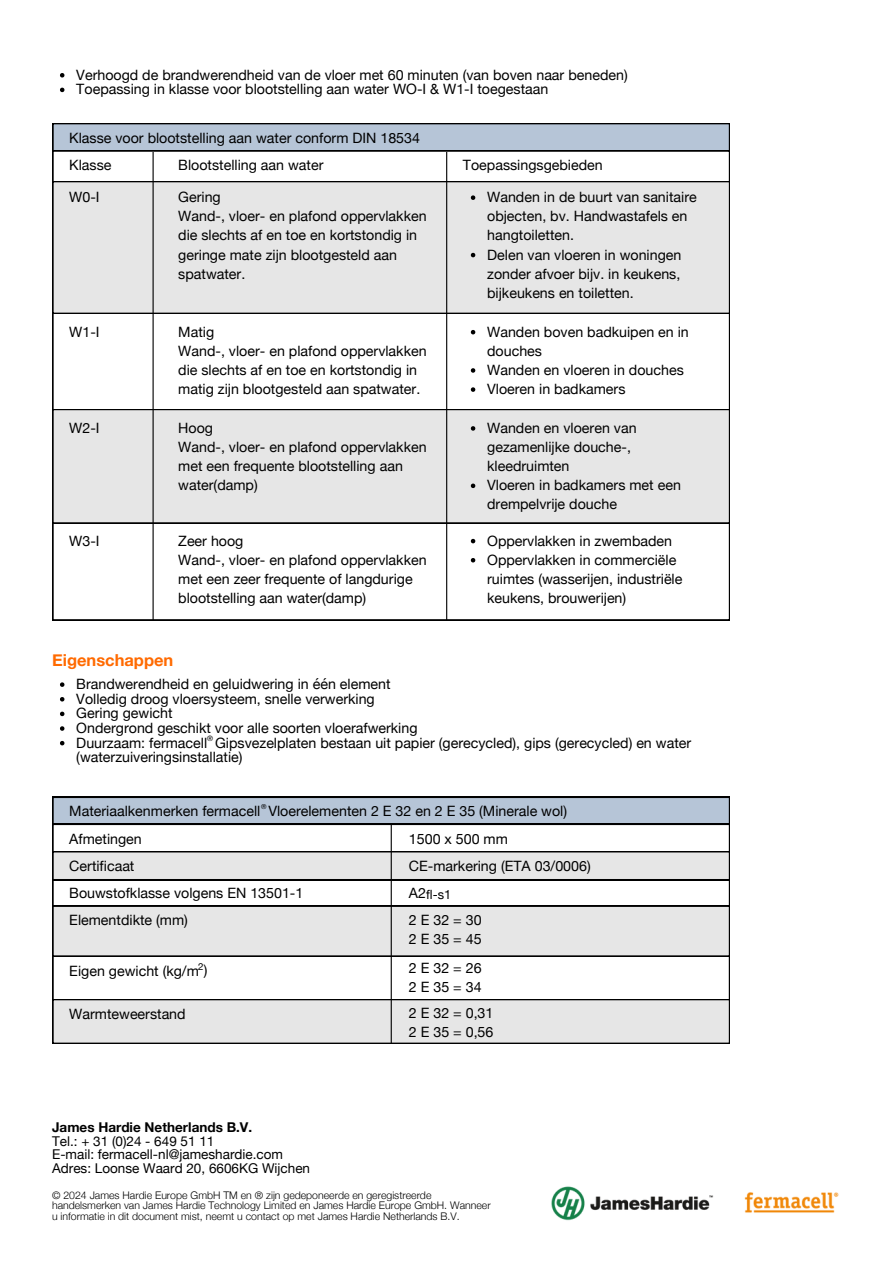
<style>
.page{position:relative;width:894px;height:1264px;background:#fff}
.page>*{position:absolute;margin:0;border:0;box-sizing:border-box;transform-origin:0 0}
.t1{font:700 16.5px "Helvetica Neue";color:#ff6a00}
.t2{font:14.25px/19.2px "Helvetica Neue";color:#000}
.t3{font:14.25px/19.2px "Helvetica Neue";letter-spacing:.14em;color:#000}
.t4{font:13.5px/13.5px "Helvetica Neue";color:#000}
.t5{font:12.75px "Helvetica Neue";color:#000}
.t6{font:300 10.5px/10.5px "Helvetica Neue";color:#000}
.t7{font:9.75px "Helvetica Neue";color:#000}
.t8{font:7.35px "Helvetica Neue";color:#000}
.t9{font:6.75px "Helvetica Neue";color:#000}
.s1{font-weight:700}
</style>
<div class="page">
<svg style="left:60px;top:73px;width:4px;height:4px"></svg>
<svg style="left:60px;top:88px;width:4px;height:4px"></svg>
<svg style="left:60px;top:682px;width:4px;height:5px"></svg>
<svg style="left:60px;top:697px;width:4px;height:4px"></svg>
<svg style="left:60px;top:711px;width:4px;height:5px"></svg>
<svg style="left:60px;top:726px;width:4px;height:4px"></svg>
<svg style="left:60px;top:741px;width:4px;height:4px"></svg>
<svg style="left:53px;top:123px;width:676px;height:58px"></svg>
<svg style="left:52px;top:314px;width:677px;height:95px"></svg>
<div style="left:52px;top:181px;width:677px;height:133px;background:#e6e6e6"></div>
<svg style="left:53px;top:523px;width:676px;height:97px"></svg>
<div style="left:52px;top:409px;width:677px;height:114px;background:#e6e6e6"></div>
<svg style="left:470px;top:330px;width:5px;height:4px"></svg>
<svg style="left:470px;top:368px;width:5px;height:5px"></svg>
<svg style="left:470px;top:387px;width:5px;height:5px"></svg>
<svg style="left:470px;top:195px;width:5px;height:5px"></svg>
<svg style="left:470px;top:253px;width:5px;height:4px"></svg>
<svg style="left:470px;top:426px;width:5px;height:4px"></svg>
<svg style="left:470px;top:483px;width:5px;height:5px"></svg>
<svg style="left:470px;top:539px;width:5px;height:4px"></svg>
<svg style="left:470px;top:558px;width:5px;height:4px"></svg>
<hr style="left:152px;top:152px;width:2px;height:468px;background:#000">
<hr style="left:446px;top:152px;width:1px;height:468px;background:#000">
<svg style="left:53px;top:797px;width:676px;height:246px"></svg>
<hr style="left:390px;top:824px;width:1px;height:219px;background:#000">
<img style="left:551px;top:1186px;width:288px;height:35px">
<p class="t2" style="left:76px;top:65px;width:552px">Verhoogd de brandwerendheid van de vloer met 60 minuten (van boven naar beneden)</p>
<p class="t2" style="left:76px;top:79px;width:473px">Toepassing in klasse voor blootstelling aan water WO-I &amp; W1-I toegestaan</p>
<h3 class="t2" style="left:69px;top:128px;width:352px">Klasse voor blootstelling aan water conform DIN 18534</h3>
<h3 class="t2" style="left:69px;top:155px;width:44px">Klasse</h3>
<p class="t2" style="left:69px;top:187px;width:32px">W0-I</p>
<h3 class="t2" style="left:178px;top:155px;width:147px">Blootstelling aan water</h3>
<p class="t2" style="left:178px;top:187px;width:250px">Gering<br>Wand-, vloer- en plafond oppervlakken die slechts af en toe en kortstondig in geringe mate zijn blootgesteld aan spatwater.</p>
<h3 class="t2" style="left:463px;top:155px;width:141px">Toepassingsgebieden</h3>
<p class="t2" style="left:487px;top:187px;width:211px">Wanden in de buurt van sanitaire objecten, bv. Handwastafels en hangtoiletten.</p>
<p class="t2" style="left:487px;top:245px;width:196px;text-align:justify">Delen van vloeren in woningen zonder afvoer bijv. in keukens, bijkeukens en toiletten.</p>
<p class="t2" style="left:69px;top:322px;width:32px">W1-I</p>
<h2 class="t2" style="left:69px;top:418px;width:32px">W2-I</h2>
<h2 class="t2" style="left:69px;top:530px;width:32px">W3-I</h2>
<p class="t2" style="left:178px;top:322px;width:250px">Matig<br>Wand-, vloer- en plafond oppervlakken die slechts af en toe en kortstondig in matig zijn blootgesteld aan spatwater.</p>
<p class="t2" style="left:178px;top:418px;width:250px">Hoog<br>Wand-, vloer- en plafond oppervlakken met een frequente blootstelling aan water(damp)</p>
<h1 class="t2" style="left:487px;top:418px;width:151px">Wanden en vloeren van gezamenlijke douche-, kleedruimten</h1>
<p class="t2" style="left:487px;top:322px;width:203px">Wanden boven badkuipen en in douches</p>
<p class="t2" style="left:487px;top:360px;width:198px">Wanden en vloeren in douches</p>
<h2 class="t2" style="left:487px;top:379px;width:140px">Vloeren in badkamers</h2>
<p class="t2" style="left:487px;top:475px;width:195px">Vloeren in badkamers met een drempelvrije douche</p>
<p class="t2" style="left:178px;top:530px;width:250px">Zeer hoog<br>Wand-, vloer- en plafond oppervlakken met een zeer frequente of langdurige blootstelling aan water(damp)</p>
<p class="t2" style="left:487px;top:530px;width:186px">Oppervlakken in zwembaden</p>
<p class="t2" style="left:487px;top:550px;width:197px">Oppervlakken in commerciële ruimtes (wasserijen, industriële keukens, brouwerijen)</p>
<h3 class="t1" style="left:52px;top:650px;width:123px">Eigenschappen</h3>
<h3 class="t2" style="left:76px;top:674px;width:316px">Brandwerendheid en geluidwering in één element</h3>
<h3 class="t2" style="left:76px;top:689px;width:300px">Volledig droog vloersysteem, snelle verwerking</h3>
<h3 class="t2" style="left:76px;top:703px;width:98px">Gering gewicht</h3>
<p class="t2" style="left:76px;top:718px;width:342px">Ondergrond geschikt voor alle soorten vloerafwerking</p>
<p class="t2" style="left:76px;top:735px;width:616px;line-height:14.7px">Duurzaam: fermacell Gipsvezelplaten bestaan uit papier (gerecycled), gips (gerecycled) en water (waterzuiveringsinstallatie)</p>
<h2 class="t8" style="left:207px;top:733px;width:7px">®</h2>
<p class="t9" style="left:261px;top:802px;width:7px">®</p>
<p class="t2" style="left:69px;top:801px;width:499px">Materiaalkenmerken fermacell Vloerelementen 2 E 32 en 2 E 35 (Minerale wol)</p>
<p class="t2" style="left:69px;top:828px;width:74px">Afmetingen</p>
<p class="t2" style="left:69px;top:856px;width:67px">Certificaat</p>
<h3 class="t2" style="left:69px;top:883px;width:235px">Bouwstofklasse volgens EN 13501-1</h3>
<h3 class="t2" style="left:69px;top:910px;width:120px">Elementdikte (mm)</h3>
<h3 class="t2" style="left:69px;top:960px;width:140px">Eigen gewicht (kg/m )</h3>
<p class="t2" style="left:69px;top:1004px;width:118px">Warmteweerstand</p>
<h3 class="t2" style="left:409px;top:828px;width:100px">1500 x 500 mm</h3>
<h3 class="t2" style="left:409px;top:856px;width:183px">CE-markering (ETA 03/0006)</h3>
<h3 class="t2" style="left:409px;top:883px;width:19px">A2</h3>
<h2 class="t3" style="left:409px;top:910px;width:74px">2E32=30<br>2E35=45</h2>
<h4 class="t3" style="left:409px;top:958px;width:74px">2E32=26<br>2E35=34</h4>
<h3 class="t2" style="left:409px;top:1003px;width:86px">2 E 32 = 0,31<br>2 E 35 = 0,56</h3>
<p class="t5" style="left:426px;top:887px;width:27px">fl-s1</p>
<h2 class="t7" style="left:198px;top:960px;width:7px">2</h2>
<h3 class="t4" style="left:52px;top:1120px;width:259px"><span class="s1">James Hardie Netherlands B.V.<br></span>Tel.: + 31 (0)24 - 649 51 11<br>E-mail: fermacell-nl@jameshardie.com Adres: Loonse Waard 20, 6606KG Wijchen</h3>
<h2 class="t6" style="left:52px;top:1189px;width:440px">© 2024 James Hardie Europe GmbH TM en ® zijn gedeponeerde en geregistreerde handelsmerken van James Hardie Technology Limited en James Hardie Europe GmbH. Wanneer u informatie in dit document mist, neemt u contact op met James Hardie Netherlands B.V.</h2>
</div>
